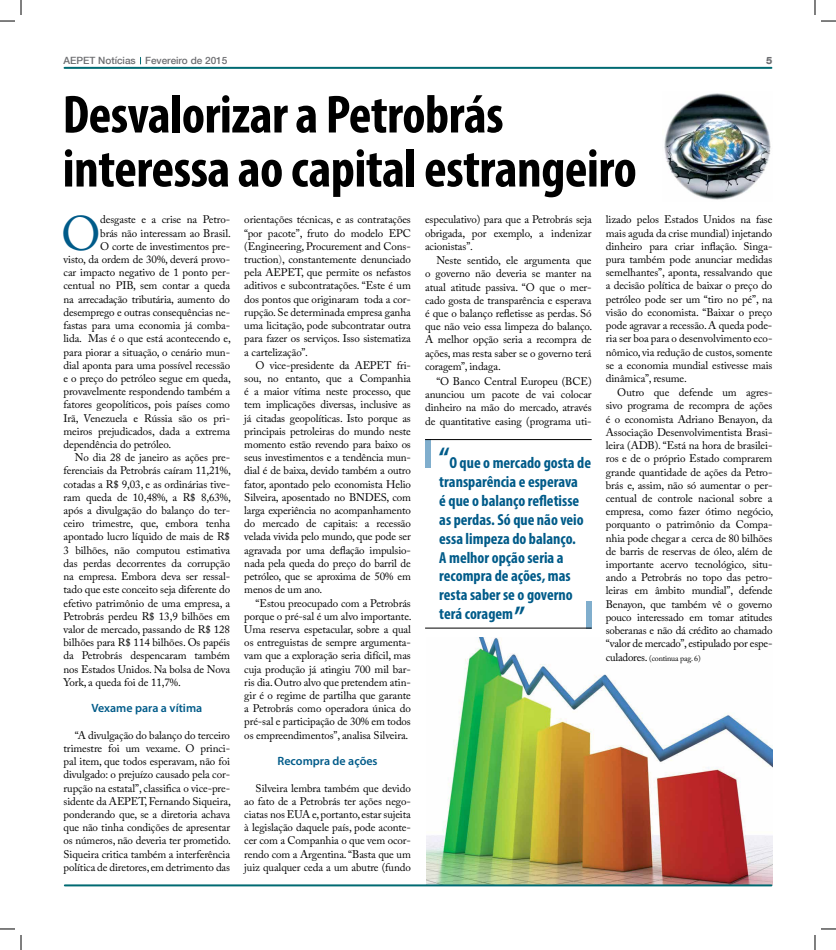
<style>
.page{position:relative;width:836px;height:950px;background:#fff}
.page>*{position:absolute;margin:0;border:0;box-sizing:border-box;transform-origin:0 0}
.t1{font:700 condensed 54px/54px "Myriad Pro";letter-spacing:-.01em;color:#000}
.t2{font:48.1px "Adobe Caslon Pro";color:#005b89}
.t3{font:700 condensed 16px/18.8px "Myriad Pro";color:#005b89}
.t4{font:600 12px "Myriad Pro";color:#005b89}
.t5{font:11px/13.2px "Adobe Caslon Pro";letter-spacing:-.01em;color:#000;text-align:justify}
.t6{font:500 10px "Helvetica Neue LT Com";color:#6d6e71}
.t7{font:800 10px "Helvetica Neue LT Com";color:#6d6e71}
.t8{font:8px "Adobe Caslon Pro";letter-spacing:-.02em;color:#000}
.s1{color:#555}
.s2{font-size:11px}
.s3{font-size:30px}
</style>
<div class="page">
<hr style="left:65px;top:67px;width:706px;height:2px;background:#006a72">
<div style="left:586px;top:600px;width:5px;height:28px;background:#80aecd"></div>
<div style="left:425px;top:439px;width:6px;height:29px;background:#80aecd"></div>
<img style="left:426px;top:637px;width:346px;height:246px">
<hr style="left:65px;top:884px;width:706px;height:2px;background:#006a72">
<img style="left:664px;top:93px;width:107px;height:107px">
<hr style="left:425px;top:439px;width:166px;height:1px;background:#000">
<hr style="left:425px;top:627px;width:166px;height:1px;background:#000">
<svg style="left:0;top:0;width:22px;height:22px"></svg>
<svg style="left:0;top:928px;width:22px;height:21px"></svg>
<svg style="left:814px;top:0;width:22px;height:22px"></svg>
<svg style="left:814px;top:928px;width:22px;height:21px"></svg>
<p class="t6" style="left:64px;top:54px;width:165px">AEPET Notícias Fevereiro de 2015</p>
<p class="t7" style="left:766px;top:54px;width:8px">5</p>
<h1 class="t1" style="left:63px;top:86px;width:576px">Desvalorizar a Petrobrás interessa ao capital estrangeiro</h1>
<p class="t5" style="left:244px;top:213px;width:168px">orientações técnicas, e as contratações “por pacote”, fruto do modelo EPC (Engineering, Procurement and Cons&shy;truction<span class="s1">)</span>, constantemente denunciado pela AEPET, que permite os nefastos aditivos e subcontratações. “Este é um dos pontos que originaram toda a cor&shy;rupção. Se determinada empresa ganha uma licitação, pode subcontratar outra para fazer os serviços. Isso sistematiza a cartelização”.</p>
<p class="t5" style="left:244px;top:358px;width:168px;text-indent:11px">O vice-presidente da AEPET fri&shy;sou, no entanto, que a Companhia é a maior vítima neste processo, que tem implicações diversas, inclusive as já citadas geopolíticas. Isto porque as principais petroleiras do mundo neste momento estão revendo para baixo os seus investimentos e a tendência mun&shy;dial é de baixa, devido também a outro fator, apontado pelo economista Helio Silveira, aposentado no BNDES, com larga experiência no acompanhamento do mercado de capitais: a recessão velada vivida pelo mundo, que pode ser agravada por uma deflação impulsio&shy;nada pela queda do preço do barril de petróleo, que se aproxima de 50% em menos de um ano.</p>
<p class="t5" style="left:244px;top:596px;width:169px;text-indent:11px">“Estou preocupado com a Petrobrás porque o pré-sal é um alvo importante.<br>Uma reserva espetacular, sobre a qual os entreguistas de sempre argumenta&shy;vam que a exploração seria difícil, mas cuja produção já atingiu 700 mil bar&shy;ris dia. Outro alvo que pretendem atin&shy;gir é o regime de partilha que garante a Petrobrás como operadora única do pré-sal e participação de 30% em todos os empreendimentos”, analisa Silveira.</p>
<p class="t4" style="left:277px;top:753px;width:102px">Recompra de ações</p>
<p class="t5" style="left:244px;top:780px;width:168px;text-indent:11px">Silveira lembra também que devido ao fato de a Petrobrás ter ações nego&shy;ciatas nos EUA e, portanto, estar sujeita à legislação daquele país, pode aconte&shy;cer com a Companhia o que vem ocor&shy;rendo com a Argentina. “Basta que um juiz qualquer ceda a um abutre (fundo</p>
<h2 class="t2" style="left:61px;top:205px;width:41px">O</h2>
<p class="t5" style="left:100px;top:213px;width:131px">desgaste e a crise na Petro-</p>
<p class="t5" style="left:425px;top:213px;width:168px">especulativo) para que a Petrobrás seja obrigada, por exemplo, a indenizar acionistas”.</p>
<p class="t5" style="left:425px;top:254px;width:169px;text-indent:11px">Neste sentido, ele argumenta que o governo não deveria se manter na atual atitude passiva. “O que o mer&shy;cado gosta de transparência e esperava é que o balanço refletisse as perdas. Só que não veio essa limpeza do balanço.<br>A melhor opção seria a recompra de ações, mas resta saber se o governo terá coragem”, indaga.</p>
<p class="t5" style="left:425px;top:374px;width:168px;text-indent:11px">“O Banco Central Europeu (BCE) anunciou um pacote de vai colocar dinheiro na mão do mercado, através de quantitative easing (programa uti-</p>
<p class="t5" style="left:606px;top:213px;width:168px">lizado pelos Estados Unidos na fase mais aguda da crise mundial) injetando dinheiro para criar inflação. Singa&shy;pura também pode anunciar medidas semelhantes”, aponta, ressalvando que a decisão política de baixar o preço do petróleo pode ser um “tiro no pé”, na visão do economista. “Baixar o preço pode agravar a recessão. A queda pode&shy;ria ser boa para o desenvolvimento eco&shy;nômico, via redução de custos, somente se a economia mundial estivesse mais dinâmica”, resume.</p>
<p class="t5" style="left:606px;top:386px;width:169px;text-indent:11px">Outro que defende um agres&shy;sivo programa de recompra de ações é o economista Adriano Benayon, da Associação Desenvolvimentista Brasi&shy;leira (ADB). “Está na hora de brasilei&shy;ros e de o próprio Estado comprarem grande quantidade de ações da Petro&shy;brás e, assim, não só aumentar o per&shy;centual de controle nacional sobre a empresa, como fazer ótimo negócio, porquanto o patrimônio da Compa&shy;nhia pode chegar a cerca de 80 bilhões de barris de reservas de óleo, além de importante acervo tecnológico, situ&shy;ando a Petrobrás no topo das petro&shy;leiras em âmbito mundial”, defende Benayon, que também vê o governo pouco interessado em tomar atitudes soberanas e não dá crédito ao chamado “valor de mercado”, estipulado por espe-</p>
<p class="t8" style="left:606px;top:652px;width:96px"><span class="s2">culadores.</span> (continua pag. 6)</p>
<p class="t5" style="left:100px;top:226px;width:132px">brás não interessam ao Brasil.</p>
<p class="t5" style="left:100px;top:239px;width:131px">O corte de investimentos pre-</p>
<p class="t5" style="left:64px;top:252px;width:168px">visto, da ordem de 30%, deverá provo-</p>
<p class="t5" style="left:64px;top:266px;width:168px">car impacto negativo de 1 ponto per-</p>
<p class="t5" style="left:64px;top:279px;width:168px">centual no PIB, sem contar a queda</p>
<p class="t5" style="left:64px;top:292px;width:168px">na arrecadação tributária, aumento do</p>
<p class="t5" style="left:64px;top:305px;width:167px">desemprego e outras consequências ne-</p>
<p class="t5" style="left:64px;top:318px;width:168px">fastas para uma economia já comba-</p>
<p class="t5" style="left:64px;top:332px;width:169px">lida. Mas é o que está acontecendo e,</p>
<p class="t5" style="left:64px;top:345px;width:168px">para piorar a situação, o cenário mun-</p>
<p class="t5" style="left:64px;top:358px;width:168px">dial aponta para uma possível recessão</p>
<p class="t5" style="left:64px;top:371px;width:169px">e o preço do petróleo segue em queda,</p>
<p class="t5" style="left:64px;top:384px;width:168px">provavelmente respondendo também a</p>
<p class="t5" style="left:64px;top:398px;width:168px">fatores geopolíticos, pois países como</p>
<p class="t5" style="left:64px;top:411px;width:168px">Irã, Venezuela e Rússia são os pri-</p>
<p class="t5" style="left:64px;top:424px;width:168px">meiros prejudicados, dada a extrema</p>
<p class="t5" style="left:64px;top:437px;width:109px">dependência do petróleo.</p>
<p class="t5" style="left:75px;top:450px;width:157px">No dia 28 de janeiro as ações pre-</p>
<p class="t5" style="left:64px;top:464px;width:169px">ferenciais da Petrobrás caíram 11,21%,</p>
<p class="t5" style="left:64px;top:477px;width:168px">cotadas a R$ 9,03, e as ordinárias tive-</p>
<p class="t5" style="left:64px;top:490px;width:169px">ram queda de 10,48%, a R$ 8,63%,</p>
<p class="t5" style="left:64px;top:503px;width:168px">após a divulgação do balanço do ter-</p>
<p class="t5" style="left:64px;top:516px;width:168px">ceiro trimestre, que, embora tenha</p>
<p class="t5" style="left:64px;top:530px;width:168px">apontado lucro líquido de mais de R$</p>
<p class="t5" style="left:64px;top:543px;width:168px">3 bilhões, não computou estimativa</p>
<p class="t5" style="left:64px;top:556px;width:168px">das perdas decorrentes da corrupção</p>
<p class="t5" style="left:64px;top:569px;width:168px">na empresa. Embora deva ser ressal-</p>
<p class="t5" style="left:64px;top:582px;width:168px">tado que este conceito seja diferente do</p>
<p class="t5" style="left:64px;top:596px;width:168px">efetivo patrimônio de uma empresa, a</p>
<p class="t5" style="left:64px;top:609px;width:168px">Petrobrás perdeu R$ 13,9 bilhões em</p>
<p class="t5" style="left:64px;top:622px;width:168px">valor de mercado, passando de R$ 128</p>
<p class="t5" style="left:64px;top:635px;width:168px">bilhões para R$ 114 bilhões. Os papéis</p>
<p class="t5" style="left:64px;top:648px;width:168px">da Petrobrás despencaram também</p>
<p class="t5" style="left:64px;top:662px;width:168px">nos Estados Unidos. Na bolsa de Nova</p>
<p class="t5" style="left:64px;top:675px;width:119px">York, a queda foi de 11,7%.</p>
<p class="t4" style="left:91px;top:700px;width:112px">Vexame para a vítima</p>
<p class="t5" style="left:64px;top:728px;width:169px;text-indent:11px">“A divulgação do balanço do terceiro trimestre foi um vexame. O princi&shy;pal item, que todos esperavam, não foi divulgado: o prejuízo causado pela cor&shy;rupção na estatal”, classifica o vice-pre&shy;sidente da AEPET, Fernando Siqueira, ponderando que, se a diretoria achava que não tinha condições de apresentar os números, não deveria ter prometido.<br>Siqueira critica também a interferência política de diretores, em detrimento das</p>
<h3 class="t3" style="left:439px;top:453px;width:153px"><span class="s3">“</span>O que o mercado gosta de transparência e esperava<br>é que o balanço refletisse as perdas. Só que não veio essa limpeza do balanço.<br>A melhor opção seria a recompra de ações, mas resta saber se o governo terá coragem<span class="s3">”</span></h3>
</div>
